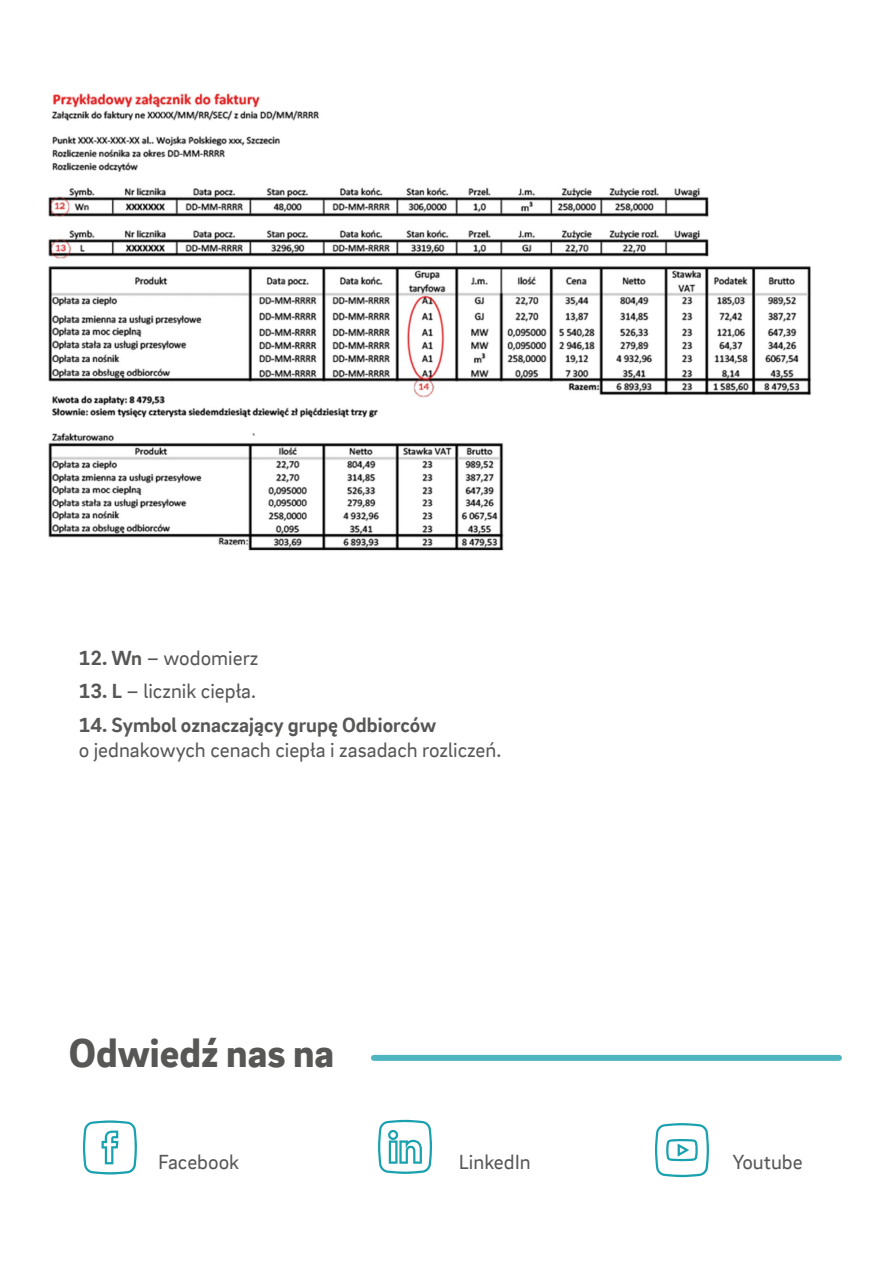
<style>
.page{position:relative;width:893px;height:1263px;background:#fff}
.page>*{position:absolute;margin:0;border:0;box-sizing:border-box;transform-origin:0 0}
.t1{font:900 41.55px "EON Brix Sans";color:#575756}
.t2{font:21px "EON Brix Sans";color:#575756}
.t3{font:700 21px "EON Brix Sans";color:#575756}
.s1{font-weight:700}
</style>
<div class="page">
<img style="left:48px;top:93px;width:764px;height:458px">
<div style="left:741px;top:98px;width:98px;height:55px;background:#fff"></div>
<div style="left:374px;top:1055px;width:465px;height:6px;background:#4fb5bf"></div>
<svg style="left:655px;top:1123px;width:54px;height:54px"></svg>
<svg style="left:83px;top:1120px;width:54px;height:54px"></svg>
<svg style="left:378px;top:1120px;width:54px;height:54px"></svg>
<p class="t2" style="left:79px;top:644px;width:181px"><span class="s1">12. Wn</span> – wodomierz</p>
<p class="t2" style="left:79px;top:677px;width:179px"><span class="s1">13. L</span> – licznik ciepła.</p>
<p class="t3" style="left:79px;top:711px;width:359px">14. Symbol oznaczający grupę Odbiorców</p>
<p class="t2" style="left:79px;top:736px;width:424px">o jednakowych cenach ciepła i zasadach rozliczeń.</p>
<h1 class="t1" style="left:69px;top:1025px;width:267px">Odwiedź nas na</h1>
<p class="t2" style="left:158px;top:1148px;width:82px">Facebook</p>
<p class="t2" style="left:459px;top:1148px;width:73px">LinkedIn</p>
<p class="t2" style="left:732px;top:1148px;width:72px">Youtube</p>
</div>
